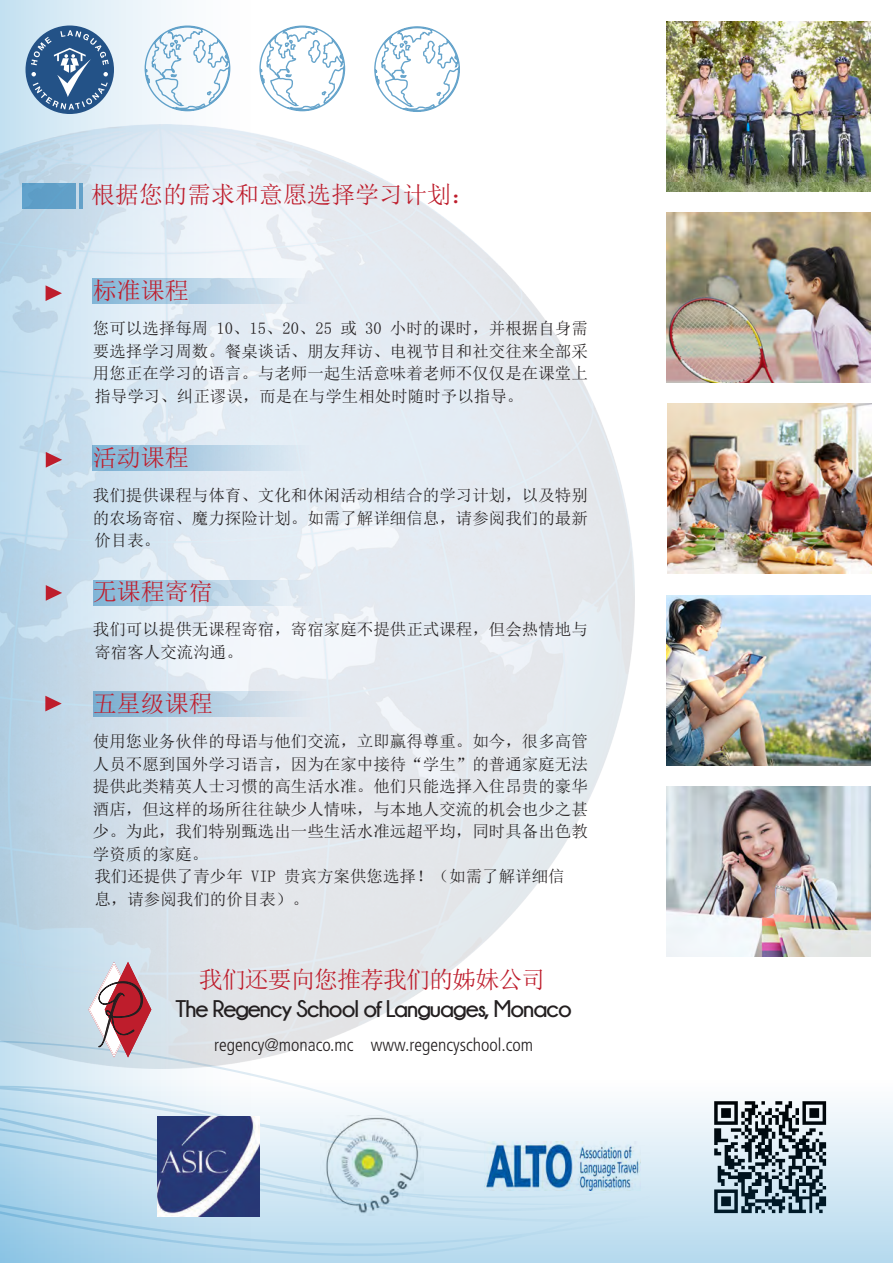
<style>
.page{position:relative;width:893px;height:1263px;background:#fff}
.page>*{position:absolute;margin:0;border:0;box-sizing:border-box;transform-origin:0 0}
.t1{font:24.45px "Beforethe Rain";color:#231f20;scale:.9 1}
.t2{font:24px "Sim Sun";color:#be1d2c}
.t3{font:700 24px "Champagne&Limousines";letter-spacing:-.04em;color:#231f20}
.t4{font:24px "Sim Sun";letter-spacing:-.04em;color:#be1d2c}
.t5{font:300 condensed 18px "Frutiger LT Std";color:#231f20}
.t6{font:16.5px/22.5px "Sim Sun";color:#231f20;text-align:justify}
</style>
<div class="page">
<div style="left:0;top:0;width:340px;height:1263px;background:linear-gradient(to right,#cde5f3,#fff)"></div>
<img style="left:0;top:124px;width:634px;height:908px">
<svg style="left:143px;top:25px;width:88px;height:88px"></svg>
<svg style="left:258px;top:25px;width:88px;height:88px"></svg>
<svg style="left:374px;top:26px;width:86px;height:86px"></svg>
<div style="left:26px;top:26px;width:88px;height:88px;background:#235287;border-radius:50%"></div>
<svg style="left:31px;top:30px;width:78px;height:80px"></svg>
<div style="left:22px;top:184px;width:54px;height:25px;background:#609fc8"></div>
<hr style="left:79px;top:184px;width:4px;height:25px;background:#63a1c9">
<svg style="left:92px;top:279px;width:260px;height:25px;background:#bdd6e7"></svg>
<svg style="left:46px;top:285px;width:16px;height:16px"></svg>
<div style="left:92px;top:445px;width:260px;height:26px;background:linear-gradient(to right,#7fb2d4,#f2f4f9)"></div>
<svg style="left:46px;top:452px;width:16px;height:16px"></svg>
<svg style="left:93px;top:580px;width:260px;height:25px;background:#bcd5e7"></svg>
<svg style="left:46px;top:585px;width:16px;height:16px"></svg>
<div style="left:93px;top:691px;width:260px;height:25px;background:linear-gradient(to right,#7cafd1,#f4f2f5)"></div>
<svg style="left:45px;top:696px;width:17px;height:15px"></svg>
<svg style="left:88px;top:962px;width:64px;height:70px"></svg>
<img style="left:666px;top:787px;width:205px;height:170px">
<img style="left:668px;top:404px;width:204px;height:169px">
<img style="left:666px;top:595px;width:205px;height:170px">
<img style="left:666px;top:213px;width:205px;height:170px">
<img style="left:666px;top:21px;width:205px;height:170px">
<svg style="left:0;top:1032px;width:893px;height:231px"></svg>
<img style="left:157px;top:1116px;width:102px;height:100px">
<p class="t2" style="left:91px;top:182px;width:385px">根据您的需求和意愿选择学习计划：</p>
<p class="t2" style="left:93px;top:278px;width:98px">标准课程</p>
<p class="t6" style="left:93px;top:317px;width:496px">您可以选择每周 10、15、20、25 或 30 小时的课时，并根据自身需要选择学习周数。餐桌谈话、朋友拜访、电视节目和社交往来全部采用您正在学习的语言。与老师一起生活意味着老师不仅仅是在课堂上指导学习、纠正谬误，而是在与学生相处时随时予以指导。</p>
<p class="t2" style="left:93px;top:445px;width:98px">活动课程</p>
<p class="t6" style="left:93px;top:484px;width:496px">我们提供课程与体育、文化和休闲活动相结合的学习计划，以及特别的农场寄宿、魔力探险计划。如需了解详细信息，请参阅我们的最新价目表。</p>
<p class="t2" style="left:93px;top:579px;width:122px">无课程寄宿</p>
<p class="t6" style="left:93px;top:618px;width:496px">我们可以提供无课程寄宿，寄宿家庭不提供正式课程，但会热情地与寄宿客人交流沟通。</p>
<p class="t2" style="left:93px;top:691px;width:122px">五星级课程</p>
<p class="t6" style="left:93px;top:730px;width:496px">使用您业务伙伴的母语与他们交流，立即赢得尊重。如今，很多高管人员不愿到国外学习语言，因为在家中接待“学生”的普通家庭无法提供此类精英人士习惯的高生活水准。他们只能选择入住昂贵的豪华酒店，但这样的场所往往缺少人情味，与本地人交流的机会也少之甚少。为此，我们特别甄选出一些生活水准远超平均，同时具备出色教学资质的家庭。</p>
<p class="t6" style="left:94px;top:865px;width:472px">我们还提供了青少年 VIP 贵宾方案供您选择！（如需了解详细信息，请参阅我们的价目表）。</p>
<p class="t1" style="left:99px;top:1003px;width:50px">R</p>
<p class="t4" style="left:199px;top:968px;width:348px">我们还要向您推荐我们的姊妹公司</p>
<p class="t3" style="left:176px;top:996px;width:398px">The Regency School of Languages, Monaco</p>
<p class="t5" style="left:214px;top:1034px;width:320px">regency@monaco.mc www.regencyschool.com</p>
</div>
